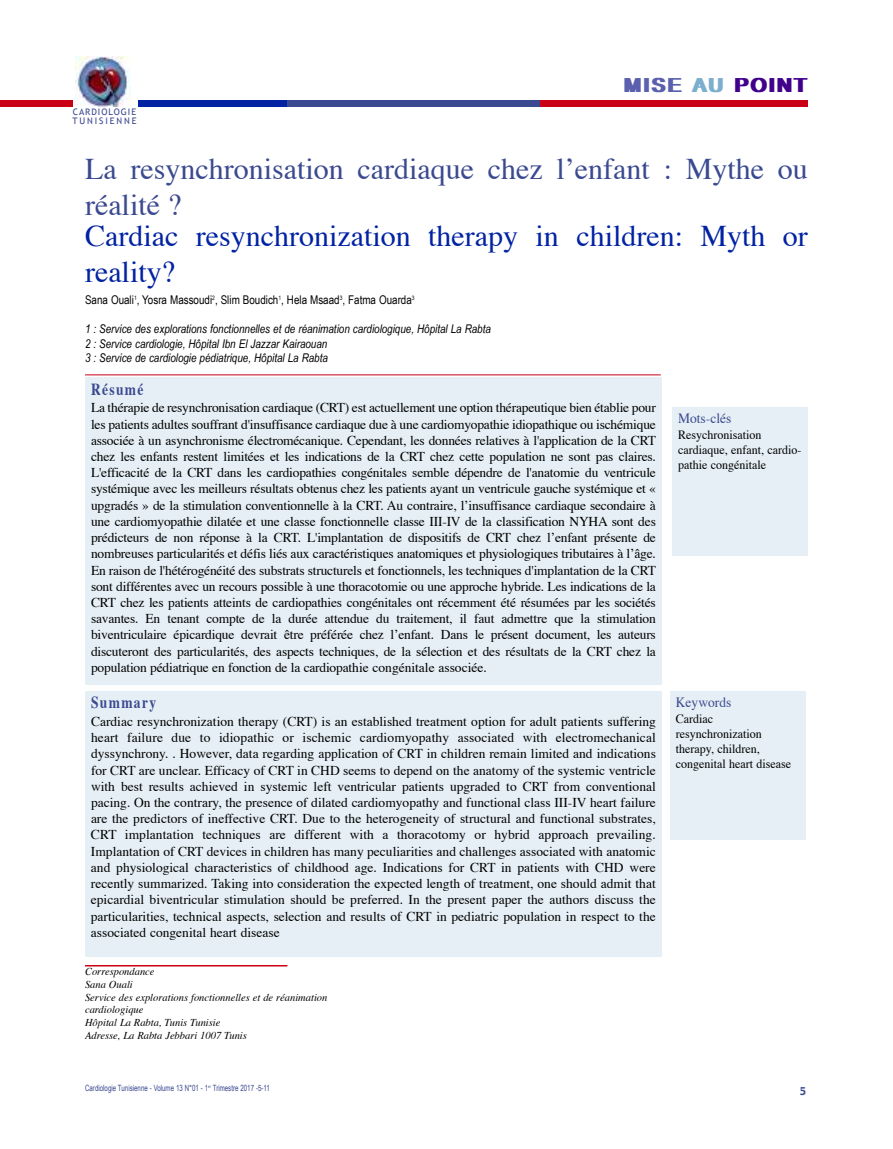
<style>
.page{position:relative;width:893px;height:1149px;background:#fff}
.page>*{position:absolute;margin:0;border:0;box-sizing:border-box;transform-origin:0 0}
.t1{font:30px/36px "Times";color:#0022a3}
.t2{font:30px/36px "Times";color:#3b4990}
.t3{font:900 19.5px "Arial";color:#41008b}
.t4{font:700 16.8px "Times";letter-spacing:.1em;color:#3b4990;scale:.8 1}
.t5{font:14.1px "Times";color:#3b4990;scale:.95 1}
.t6{font:13.5px/16.2px "Times";color:#000;text-align:justify}
.t7{font:12.6px/15px "Times";color:#000;scale:.95 1}
.t8{font:italic 12px/14.4px "Arial Narrow";color:#000}
.t9{font:12px "Arial Narrow";color:#000}
.t10{font:italic 10.5px/12.6px "Times";color:#000}
.t11{font:10.5px "Gadget";color:#3b4990}
.t12{font:9px/9px "Trebuchet MS";letter-spacing:.105em;color:#3b4990}
.t13{font:8.7px "Arial Narrow";color:#3b4990;scale:.87 1}
.s1{color:#5a60ad}
.s2{color:#7caece}
</style>
<div class="page">
<img style="left:75px;top:56px;width:56px;height:50px">
<div style="left:539px;top:100px;width:269px;height:6px;background:#ca0016"></div>
<div style="left:287px;top:100px;width:253px;height:6px;background:#3b4990"></div>
<div style="left:138px;top:100px;width:149px;height:6px;background:#0022a3"></div>
<div style="left:0;top:100px;width:73px;height:6px;background:#ca0016"></div>
<hr style="left:85px;top:374px;width:576px;height:1px;background:#ca0016">
<div style="left:670px;top:691px;width:136px;height:149px;background:#e5eff5"></div>
<div style="left:672px;top:407px;width:136px;height:149px;background:#e5eff5"></div>
<hr style="left:85px;top:964px;width:202px;height:2px;background:#ca0016">
<div style="left:85px;top:690px;width:577px;height:266px;background:#e5eff5"></div>
<div style="left:85px;top:377px;width:577px;height:307px;background:#e5eff5"></div>
<p class="t12" style="left:72px;top:107px;width:66px">CARDIOLOGIE<br>TUNISIENNE</p>
<h2 class="t3" style="left:623px;top:78px;width:186px"><span class="s1">MISE</span> <span class="s2">AU</span> POINT</h2>
<h1 class="t2" style="left:85px;top:153px;width:724px">La resynchronisation cardiaque chez l’enfant : Mythe ou réalité ?</h1>
<h1 class="t1" style="left:85px;top:220px;width:724px">Cardiac resynchronization therapy in children: Myth or reality?</h1>
<p class="t9" style="left:85px;top:293px;width:331px">Sana Ouali<sup>1</sup>, Yosra Massoudi<sup>2</sup>, Slim Boudich<sup>1</sup>, Hela Msaad<sup>3</sup>, Fatma Ouarda<sup>3</sup></p>
<p class="t8" style="left:85px;top:321px;width:407px">1 : Service des explorations fonctionnelles et de réanimation cardiologique, Hôpital La Rabta<br>2 : Service cardiologie, Hôpital Ibn El Jazzar Kairaouan<br>3 : Service de cardiologie pédiatrique, Hôpital La Rabta</p>
<p class="t4" style="left:91px;top:382px;width:67px">Résumé</p>
<p class="t6" style="left:91px;top:401px;width:566px">La thérapie de resynchronisation cardiaque (CRT) est actuellement une option thérapeutique bien établie pour les patients adultes souffrant d'insuffisance cardiaque due à une cardiomyopathie idiopathique ou ischémique associée à un asynchronisme électromécanique. Cependant, les données relatives à l'application de la CRT chez les enfants restent limitées et les indications de la CRT chez cette population ne sont pas claires.<br>L'efficacité de la CRT dans les cardiopathies congénitales semble dépendre de l'anatomie du ventricule systémique avec les meilleurs résultats obtenus chez les patients ayant un ventricule gauche systémique et « upgradés » de la stimulation conventionnelle à la CRT. Au contraire, l’insuffisance cardiaque secondaire à une cardiomyopathie dilatée et une classe fonctionnelle classe III-IV de la classification NYHA sont des prédicteurs de non réponse à la CRT. L'implantation de dispositifs de CRT chez l’enfant présente de nombreuses particularités et défis liés aux caractéristiques anatomiques et physiologiques tributaires à l’âge.<br>En raison de l'hétérogénéité des substrats structurels et fonctionnels, les techniques d'implantation de la CRT sont différentes avec un recours possible à une thoracotomie ou une approche hybride. Les indications de la CRT chez les patients atteints de cardiopathies congénitales ont récemment été résumées par les sociétés savantes. En tenant compte de la durée attendue du traitement, il faut admettre que la stimulation biventriculaire épicardique devrait être préférée chez l’enfant. Dans le présent document, les auteurs discuteront des particularités, des aspects techniques, de la sélection et des résultats de la CRT chez la population pédiatrique en fonction de la cardiopathie congénitale associée.</p>
<p class="t4" style="left:91px;top:695px;width:83px">Summary</p>
<p class="t6" style="left:91px;top:714px;width:566px">Cardiac resynchronization therapy (CRT) is an established treatment option for adult patients suffering heart failure due to idiopathic or ischemic cardiomyopathy associated with electromechanical dyssynchrony. . However, data regarding application of CRT in children remain limited and indications for CRT are unclear. Efficacy of CRT in CHD seems to depend on the anatomy of the systemic ventricle with best results achieved in systemic left ventricular patients upgraded to CRT from conventional pacing. On the contrary, the presence of dilated cardiomyopathy and functional class III-IV heart failure are the predictors of ineffective CRT. Due to the heterogeneity of structural and functional substrates, CRT implantation techniques are different with a thoracotomy or hybrid approach prevailing.<br>Implantation of CRT devices in children has many peculiarities and challenges associated with anatomic and physiological characteristics of childhood age. Indications for CRT in patients with CHD were recently summarized. Taking into consideration the expected length of treatment, one should admit that epicardial biventricular stimulation should be preferred. In the present paper the authors discuss the particularities, technical aspects, selection and results of CRT in pediatric population in respect to the associated congenital heart disease</p>
<p class="t10" style="left:85px;top:966px;width:244px">Correspondance<br>Sana Ouali<br>Service des explorations fonctionnelles et de réanimation cardiologique<br>Hôpital La Rabta, Tunis Tunisie<br>Adresse, La Rabta Jebbari 1007 Tunis</p>
<p class="t5" style="left:678px;top:412px;width:58px">Mots-clés</p>
<p class="t7" style="left:678px;top:428px;width:131px">Resychronisation cardiaque, enfant, cardio&shy;pathie congénitale</p>
<p class="t5" style="left:676px;top:696px;width:60px">Keywords</p>
<p class="t7" style="left:676px;top:712px;width:123px">Cardiac resynchronization therapy, children, congenital heart disease</p>
<p class="t13" style="left:85px;top:1082px;width:214px">Cardiologie Tunisienne - Volume 13 N°01 - 1<sup>er</sup> Trimestre 2017 -5-11</p>
<p class="t11" style="left:800px;top:1084px;width:8px">5</p>
</div>
